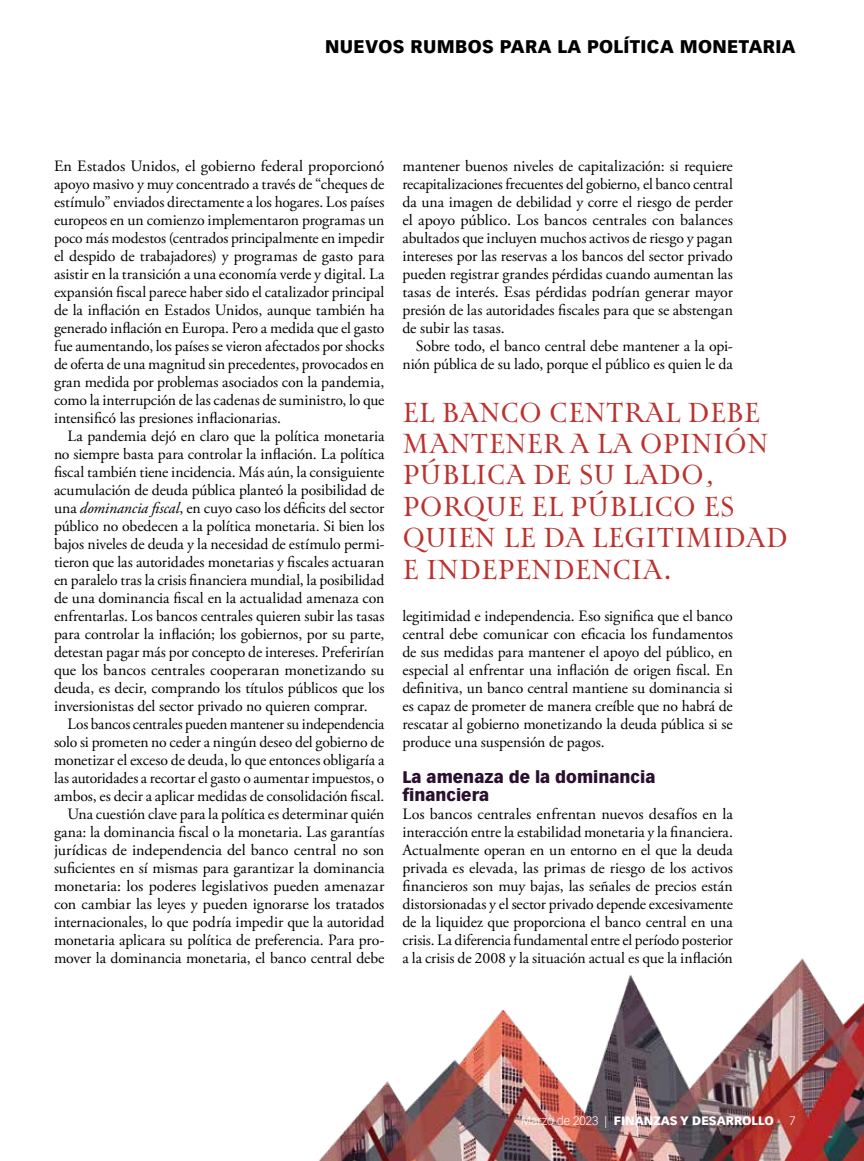
<style>
.page{position:relative;width:864px;height:1161px;background:#fff}
.page>*{position:absolute;margin:0;border:0;box-sizing:border-box;transform-origin:0 0}
.t1{font:25.5px/31.5px "Map Roman";color:#bb322f}
.t2{font:900 18px "Vectora LT Pro";letter-spacing:.02em;color:#000}
.t3{font:900 16.5px/18px "Vectora LT Pro";color:#2b0f31}
.t4{font:15.75px/18px "Adobe Garamond Pro";letter-spacing:-.005em;color:#000;text-align:justify}
.t5{font:900 12px "Vectora LT Pro";color:#fff}
.t6{font:300 12px "Vectora LT Pro";color:#fff}
.s1{font-style:italic}
.s2{font-weight:300}
</style>
<div class="page">
<img style="left:318px;top:958px;width:546px;height:203px">
<p class="t2" style="left:325px;top:36px;width:472px">NUEVOS RUMBOS PARA LA POLÍTICA MONETARIA</p>
<p class="t4" style="left:54px;top:158px;width:332px">En Estados Unidos, el gobierno federal proporcionó apoyo masivo y muy concentrado a través de “cheques de estímulo” enviados directamente a los hogares. Los países europeos en un comienzo implementaron programas un poco más modestos (centrados principalmente en impedir el despido de trabajadores) y programas de gasto para asistir en la transición a una economía verde y digital. La expansión fiscal parece haber sido el catalizador principal de la inflación en Estados Unidos, aunque también ha generado inflación en Europa. Pero a medida que el gasto fue aumentando, los países se vieron afectados por shocks de oferta de una magnitud sin precedentes, provocados en gran medida por problemas asociados con la pandemia, como la interrupción de las cadenas de suministro, lo que intensificó las presiones inflacionarias.</p>
<p class="t4" style="left:54px;top:428px;width:332px;text-indent:13px">La pandemia dejó en claro que la política monetaria no siempre basta para controlar la inflación. La política fiscal también tiene incidencia. Más aún, la consiguiente acumulación de deuda pública planteó la posibilidad de una <span class="s1">dominancia fiscal</span>, en cuyo caso los déficits del sector público no obedecen a la política monetaria. Si bien los bajos niveles de deuda y la necesidad de estímulo permi&shy;tieron que las autoridades monetarias y fiscales actuaran en paralelo tras la crisis financiera mundial, la posibilidad de una dominancia fiscal en la actualidad amenaza con enfrentarlas. Los bancos centrales quieren subir las tasas para controlar la inflación; los gobiernos, por su parte, detestan pagar más por concepto de intereses. Preferirían que los bancos centrales cooperaran monetizando su deuda, es decir, comprando los títulos públicos que los inversionistas del sector privado no quieren comprar.</p>
<p class="t4" style="left:54px;top:716px;width:332px;text-align:right">Los bancos centrales pueden mantener su independencia solo si prometen no ceder a ningún deseo del gobierno de monetizar el exceso de deuda, lo que entonces obligaría a las autoridades a recortar el gasto o aumentar impuestos, o ambos, es decir a aplicar medidas de consolidación fiscal.<br>Una cuestión clave para la política es determinar quién gana: la dominancia fiscal o la monetaria. Las garantías jurídicas de independencia del banco central no son suficientes en sí mismas para garantizar la dominancia monetaria: los poderes legislativos pueden amenazar con cambiar las leyes y pueden ignorarse los tratados internacionales, lo que podría impedir que la autoridad monetaria aplicara su política de preferencia. Para pro&shy;mover la dominancia monetaria, el banco central debe</p>
<p class="t4" style="left:402px;top:158px;width:332px">mantener buenos niveles de capitalización: si requiere recapitalizaciones frecuentes del gobierno, el banco central da una imagen de debilidad y corre el riesgo de perder el apoyo público. Los bancos centrales con balances abultados que incluyen muchos activos de riesgo y pagan intereses por las reservas a los bancos del sector privado pueden registrar grandes pérdidas cuando aumentan las tasas de interés. Esas pérdidas podrían generar mayor presión de las autoridades fiscales para que se abstengan de subir las tasas.</p>
<p class="t4" style="left:402px;top:338px;width:332px;text-align:right">Sobre todo, el banco central debe mantener a la opi&shy;nión pública de su lado, porque el público es quien le da</p>
<h1 class="t1" style="left:402px;top:394px;width:387px">El banco central debe mantener a la opinión pública de su lado, porque el público es quien le da legitimidad e independencia.</h1>
<p class="t4" style="left:402px;top:608px;width:332px">legitimidad e independencia. Eso significa que el banco central debe comunicar con eficacia los fundamentos de sus medidas para mantener el apoyo del público, en especial al enfrentar una inflación de origen fiscal. En definitiva, un banco central mantiene su dominancia si es capaz de prometer de manera creíble que no habrá de rescatar al gobierno monetizando la deuda pública si se produce una suspensión de pagos.</p>
<p class="t3" style="left:402px;top:768px;width:254px">La amenaza de la dominancia financiera</p>
<p class="t4" style="left:402px;top:806px;width:332px">Los bancos centrales enfrentan nuevos desafíos en la interacción entre la estabilidad monetaria y la financiera.<br>Actualmente operan en un entorno en el que la deuda privada es elevada, las primas de riesgo de los activos financieros son muy bajas, las señales de precios están distorsionadas y el sector privado depende excesivamente de la liquidez que proporciona el banco central en una crisis. La diferencia fundamental entre el período posterior a la crisis de 2008 y la situación actual es que la inflación</p>
<p class="t5" style="left:521px;top:1113px;width:254px"><span class="s2">Marzo de 2023 |</span> FINANZAS Y DESARROLLO</p>
<p class="t6" style="left:789px;top:1113px;width:8px">7</p>
</div>
